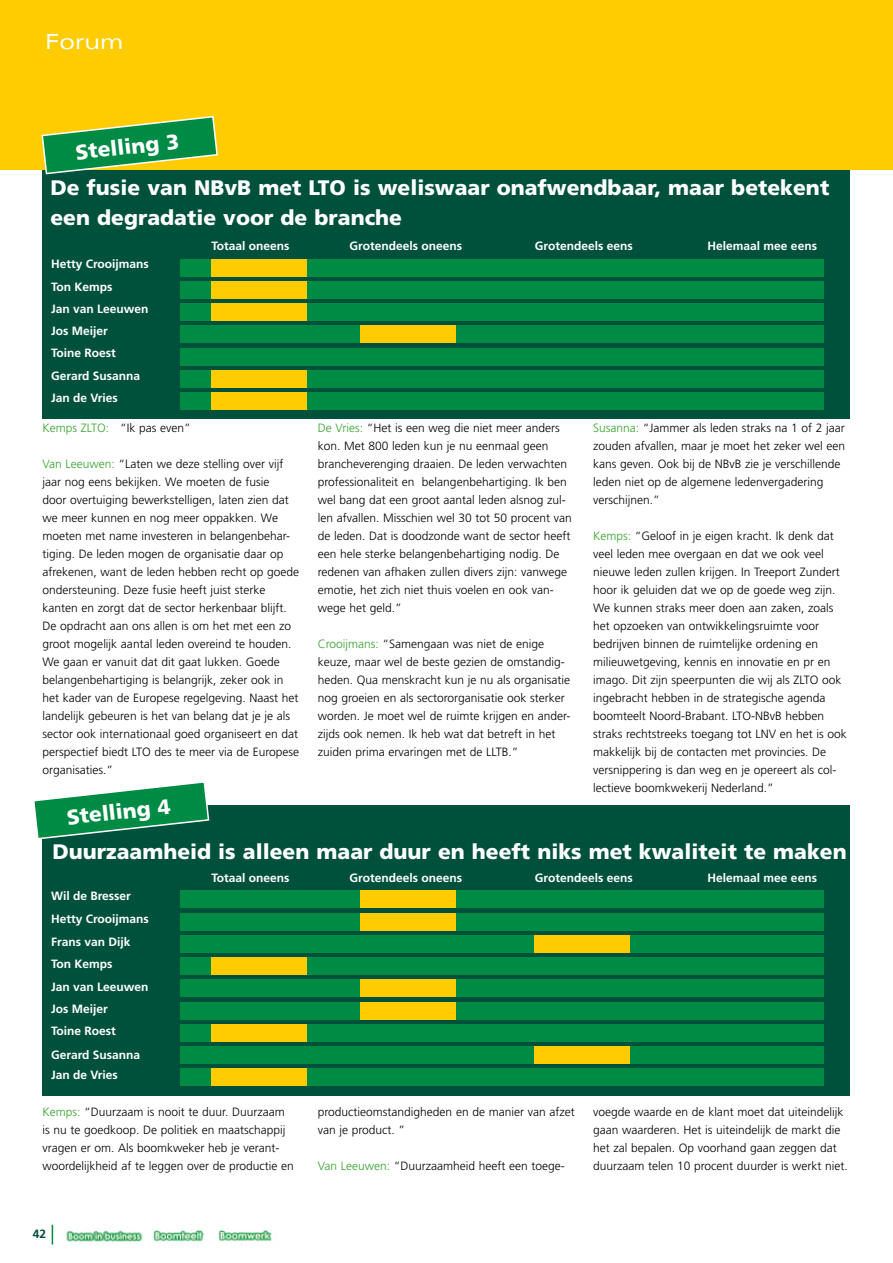
<style>
.page{position:relative;width:893px;height:1263px;background:#fff}
.page>*{position:absolute;margin:0;border:0;box-sizing:border-box;transform-origin:0 0}
.t1{font:900 21px/30px "Frutiger";color:#fff}
.t2{font:expanded 21px "Univers";color:#fff}
.t3{font:300 12px/18px "Frutiger";color:#000}
.t4{font:700 12px/22.5px "Frutiger";color:#fff}
.t5{font:700 12px "Frutiger";color:#00513c}
.s1{color:#35a32c}
</style>
<div class="page">
<svg style="left:52px;top:1225px;width:1px;height:19px"></svg>
<img style="left:66px;top:1230px;width:77px;height:13px">
<img style="left:153px;top:1230px;width:51px;height:12px">
<img style="left:218px;top:1229px;width:54px;height:12px">
<div style="left:0;top:0;width:893px;height:170px;background:#fecc00"></div>
<div style="left:43px;top:170px;width:807px;height:249px;background:#00513c"></div>
<div style="left:181px;top:259px;width:643px;height:17px;background:#008b45"></div>
<div style="left:181px;top:281px;width:643px;height:17px;background:#008b45"></div>
<div style="left:181px;top:304px;width:643px;height:17px;background:#008b45"></div>
<div style="left:181px;top:326px;width:643px;height:17px;background:#008b45"></div>
<div style="left:181px;top:348px;width:643px;height:17px;background:#008b45"></div>
<div style="left:181px;top:370px;width:643px;height:17px;background:#008b45"></div>
<div style="left:181px;top:393px;width:643px;height:17px;background:#008b45"></div>
<div style="left:211px;top:281px;width:96px;height:17px;background:#fecc00"></div>
<div style="left:211px;top:304px;width:96px;height:17px;background:#fecc00"></div>
<div style="left:360px;top:326px;width:95px;height:17px;background:#fecc00"></div>
<div style="left:211px;top:370px;width:96px;height:17px;background:#fecc00"></div>
<div style="left:211px;top:393px;width:96px;height:17px;background:#fecc00"></div>
<div style="left:211px;top:259px;width:96px;height:17px;background:#fecc00"></div>
<div style="left:43px;top:805px;width:807px;height:290px;background:#00513c"></div>
<div style="left:181px;top:891px;width:643px;height:17px;background:#008b45"></div>
<div style="left:181px;top:913px;width:643px;height:17px;background:#008b45"></div>
<div style="left:181px;top:935px;width:643px;height:17px;background:#008b45"></div>
<div style="left:181px;top:958px;width:643px;height:17px;background:#008b45"></div>
<div style="left:181px;top:980px;width:643px;height:17px;background:#008b45"></div>
<div style="left:181px;top:1002px;width:643px;height:17px;background:#008b45"></div>
<div style="left:181px;top:1024px;width:643px;height:17px;background:#008b45"></div>
<div style="left:181px;top:1047px;width:643px;height:17px;background:#008b45"></div>
<div style="left:181px;top:1069px;width:643px;height:17px;background:#008b45"></div>
<div style="left:360px;top:913px;width:95px;height:17px;background:#fecc00"></div>
<div style="left:534px;top:935px;width:96px;height:17px;background:#fecc00"></div>
<div style="left:211px;top:958px;width:96px;height:17px;background:#fecc00"></div>
<div style="left:360px;top:980px;width:95px;height:17px;background:#fecc00"></div>
<div style="left:360px;top:1002px;width:95px;height:17px;background:#fecc00"></div>
<div style="left:534px;top:1047px;width:96px;height:17px;background:#fecc00"></div>
<div style="left:211px;top:1069px;width:96px;height:17px;background:#fecc00"></div>
<div style="left:360px;top:891px;width:95px;height:17px;background:#fecc00"></div>
<div style="left:211px;top:1024px;width:96px;height:17px;background:#fecc00"></div>
<svg style="left:41px;top:115px;width:177px;height:60px"></svg>
<svg style="left:34px;top:782px;width:176px;height:58px"></svg>
<h1 class="t2" style="left:46px;top:29px;width:79px">Forum</h1>
<h1 class="t1" style="left:74px;top:137px;width:105px;rotate:-6deg">Stelling 3</h1>
<h1 class="t1" style="left:50px;top:172px;width:780px">De fusie van NBvB met LTO is weliswaar onafwendbaar, maar betekent een degradatie voor de branche</h1>
<p class="t4" style="left:51px;top:253px;width:99px">Hetty Crooijmans</p>
<p class="t4" style="left:51px;top:275px;width:99px">Ton Kemps<br>Jan van Leeuwen<br>Jos Meijer<br>Toine Roest<br>Gerard Susanna</p>
<p class="t4" style="left:51px;top:386px;width:68px">Jan de Vries</p>
<p class="t4" style="left:212px;top:234px;width:80px">Totaal oneens</p>
<p class="t4" style="left:350px;top:234px;width:114px">Grotendeels oneens</p>
<p class="t4" style="left:535px;top:234px;width:99px">Grotendeels eens</p>
<p class="t4" style="left:708px;top:234px;width:111px">Helemaal mee eens</p>
<p class="t3" style="left:43px;top:419px;width:150px"><span class="s1">Kemps ZLTO:</span> “Ik pas even”</p>
<p class="t3" style="left:43px;top:455px;width:258px"><span class="s1">Van Leeuwen:</span> “Laten we deze stelling over vijf jaar nog eens bekijken. We moeten de fusie<br>door overtuiging bewerkstelligen, laten zien dat we meer kunnen en nog meer oppakken. We moeten met name investeren in belangenbehar&shy;tiging. De leden mogen de organisatie daar op afrekenen, want de leden hebben recht op goede ondersteuning. Deze fusie heeft juist sterke kanten en zorgt dat de sector herkenbaar blijft.<br>De opdracht aan ons allen is om het met een zo groot mogelijk aantal leden overeind te houden.<br>We gaan er vanuit dat dit gaat lukken. Goede belangenbehartiging is belangrijk, zeker ook in het kader van de Europese regelgeving. Naast het landelijk gebeuren is het van belang dat je je als sector ook internationaal goed organiseert en dat perspectief biedt LTO des te meer via de Europese organisaties.”</p>
<h1 class="t1" style="left:66px;top:802px;width:105px;rotate:-6deg">Stelling 4</h1>
<p class="t3" style="left:318px;top:419px;width:255px"><span class="s1">De Vries:</span> “Het is een weg die niet meer anders kon. Met 800 leden kun je nu eenmaal geen brancheverenging draaien. De leden verwachten professionaliteit en belangenbehartiging. Ik ben wel bang dat een groot aantal leden alsnog zul&shy;len afvallen. Misschien wel 30 tot 50 procent van de leden. Dat is doodzonde want de sector heeft een hele sterke belangenbehartiging nodig. De redenen van afhaken zullen divers zijn: vanwege emotie, het zich niet thuis voelen en ook van&shy;wege het geld.”</p>
<p class="t3" style="left:318px;top:635px;width:254px"><span class="s1">Crooijmans:</span> “Samengaan was niet de enige keuze, maar wel de beste gezien de omstandig&shy;heden. Qua menskracht kun je nu als organisatie nog groeien en als sectororganisatie ook sterker worden. Je moet wel de ruimte krijgen en ander&shy;zijds ook nemen. Ik heb wat dat betreft in het zuiden prima ervaringen met de LLTB.”</p>
<p class="t3" style="left:593px;top:419px;width:254px"><span class="s1">Susanna:</span> “Jammer als leden straks na 1 of 2 jaar zouden afvallen, maar je moet het zeker wel een kans geven. Ook bij de NBvB zie je verschillende leden niet op de algemene ledenvergadering verschijnen.”</p>
<p class="t3" style="left:593px;top:527px;width:255px"><span class="s1">Kemps:</span> “Geloof in je eigen kracht. Ik denk dat veel leden mee overgaan en dat we ook veel nieuwe leden zullen krijgen. In Treeport Zundert hoor ik geluiden dat we op de goede weg zijn.<br>We kunnen straks meer doen aan zaken, zoals het opzoeken van ontwikkelingsruimte voor bedrijven binnen de ruimtelijke ordening en milieuwetgeving, kennis en innovatie en pr en imago. Dit zijn speerpunten die wij als ZLTO ook ingebracht hebben in de strategische agenda boomteelt Noord-Brabant. LTO-NBvB hebben straks rechtstreeks toegang tot LNV en het is ook makkelijk bij de contacten met provincies. De versnippering is dan weg en je opereert als col&shy;lectieve boomkwekerij Nederland.”</p>
<h1 class="t1" style="left:53px;top:836px;width:796px">Duurzaamheid is alleen maar duur en heeft niks met kwaliteit te maken</h1>
<p class="t4" style="left:51px;top:884px;width:99px;line-height:23.1px">Wil de Bresser<br>Hetty Crooijmans</p>
<p class="t4" style="left:51px;top:930px;width:99px">Frans van Dijk<br>Ton Kemps<br>Jan van Leeuwen<br>Jos Meijer<br>Toine Roest<br>Gerard Susanna</p>
<p class="t4" style="left:51px;top:1063px;width:68px">Jan de Vries</p>
<p class="t4" style="left:212px;top:866px;width:80px">Totaal oneens</p>
<p class="t4" style="left:350px;top:866px;width:114px">Grotendeels oneens</p>
<p class="t4" style="left:535px;top:866px;width:99px">Grotendeels eens</p>
<p class="t4" style="left:708px;top:866px;width:111px">Helemaal mee eens</p>
<p class="t3" style="left:43px;top:1103px;width:253px"><span class="s1">Kemps:</span> “Duurzaam is nooit te duur. Duurzaam is nu te goedkoop. De politiek en maatschappij vragen er om. Als boomkweker heb je verant&shy;woordelijkheid af te leggen over de productie en</p>
<p class="t3" style="left:318px;top:1103px;width:258px">productieomstandigheden en de manier van afzet van je product. ”</p>
<p class="t3" style="left:318px;top:1157px;width:249px"><span class="s1">Van Leeuwen:</span> “Duurzaamheid heeft een toege-</p>
<p class="t3" style="left:593px;top:1103px;width:256px">voegde waarde en de klant moet dat uiteindelijk gaan waarderen. Het is uiteindelijk de markt die het zal bepalen. Op voorhand gaan zeggen dat duurzaam telen 10 procent duurder is werkt niet.</p>
<p class="t5" style="left:33px;top:1227px;width:15px">42</p>
</div>
